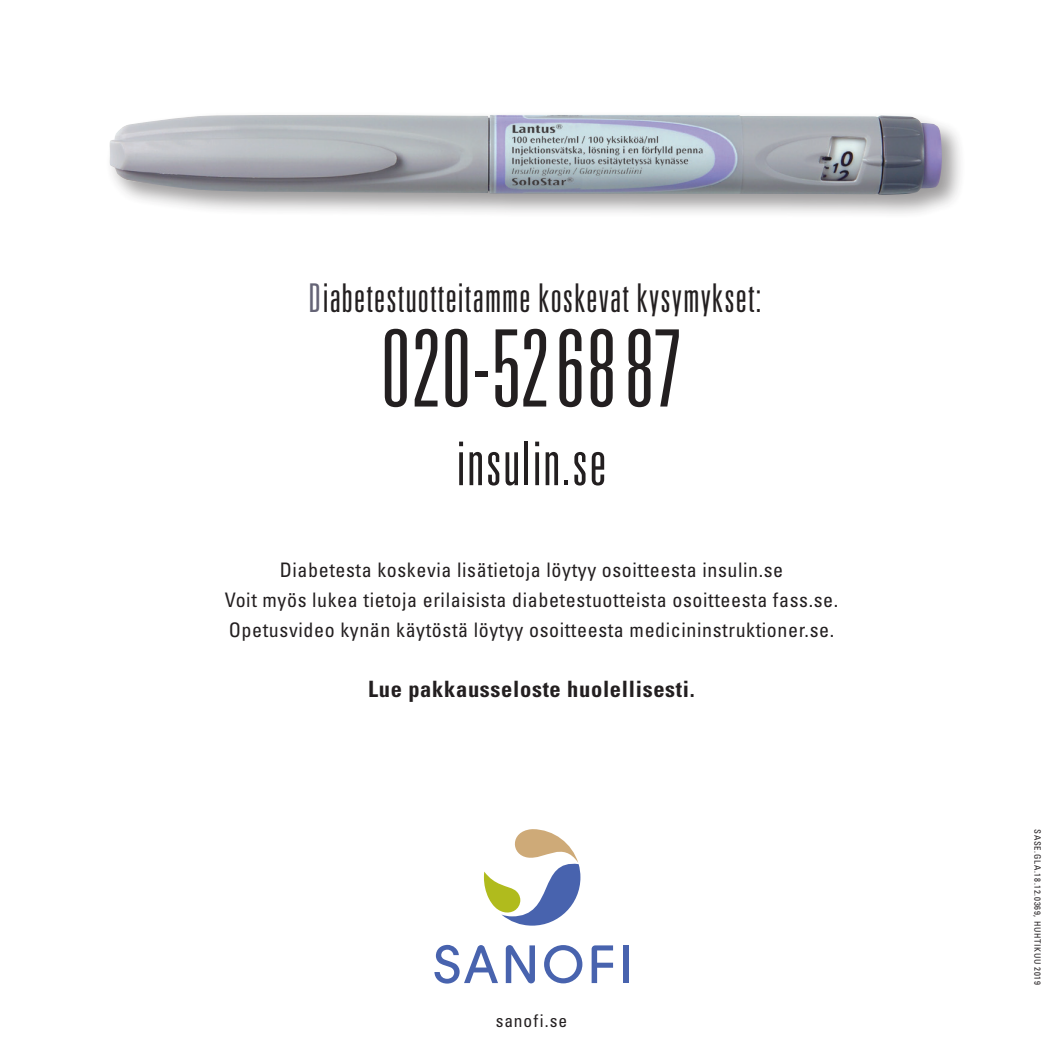
<style>
.page{position:relative;width:1063px;height:1063px;background:#fff}
.page>*{position:absolute;margin:0;border:0;box-sizing:border-box;transform-origin:0 0}
.t1{font:300 ultra-condensed 106.75px "Univers LT Std";letter-spacing:.005em;color:#231f20}
.t2{font:300 ultra-condensed 60.25px "Univers LT Std";letter-spacing:.03em;color:#231f20}
.t3{font:300 ultra-condensed 39.75px "Univers LT Std";letter-spacing:.03em;color:#231f20}
.t4{font:700 condensed 22.5px "Univers LT Std";letter-spacing:.03em;color:#231f20}
.t5{font:condensed 20px/30px "Univers LT Std";letter-spacing:.03em;color:#231f20}
.t6{font:condensed 17.5px "Univers LT Std";letter-spacing:.055em;color:#231f20}
.t7{font:condensed 8.75px "Univers LT Std";letter-spacing:.08em;color:#231f20}
.s1{color:#656476}
</style>
<div class="page">
<div style="left:105px;top:110px;width:862px;height:110px;background:#231f20;opacity:.5"></div>
<img style="left:109px;top:115px;width:833px;height:80px">
<div style="left:623px;top:945px;width:6px;height:38px;background:#4863ae"></div>
<svg style="left:544px;top:945px;width:38px;height:38px"></svg>
<svg style="left:592px;top:945px;width:21px;height:38px"></svg>
<svg style="left:506px;top:945px;width:29px;height:38px"></svg>
<svg style="left:434px;top:945px;width:64px;height:39px"></svg>
<svg style="left:484px;top:829px;width:96px;height:97px"></svg>
<p class="t3" style="left:308px;top:277px;width:455px"><span class="s1">D</span>iabetestuotteitamme koskevat kysymykset:</p>
<p class="t1" style="left:381px;top:313px;width:302px">020-52 68 87</p>
<p class="t2" style="left:457px;top:432px;width:151px">insulin.se</p>
<p class="t5" style="left:280px;top:555px;width:505px">Diabetesta koskevia lisätietoja löytyy osoitteesta insulin.se</p>
<p class="t5" style="left:225px;top:585px;width:615px">Voit myös lukea tietoja erilaisista diabetestuotteista osoitteesta fass.se.<br>Opetusvideo kynän käytöstä löytyy osoitteesta medicininstruktioner.se.</p>
<p class="t4" style="left:368px;top:675px;width:328px">Lue pakkausseloste huolellisesti.</p>
<p class="t6" style="left:496px;top:1009px;width:73px">sanofi.se</p>
<p class="t7" style="left:1043px;top:829px;width:157px;rotate:90deg">SASE.GLA.18.12.0369, HUHTIKUU 2019</p>
</div>
